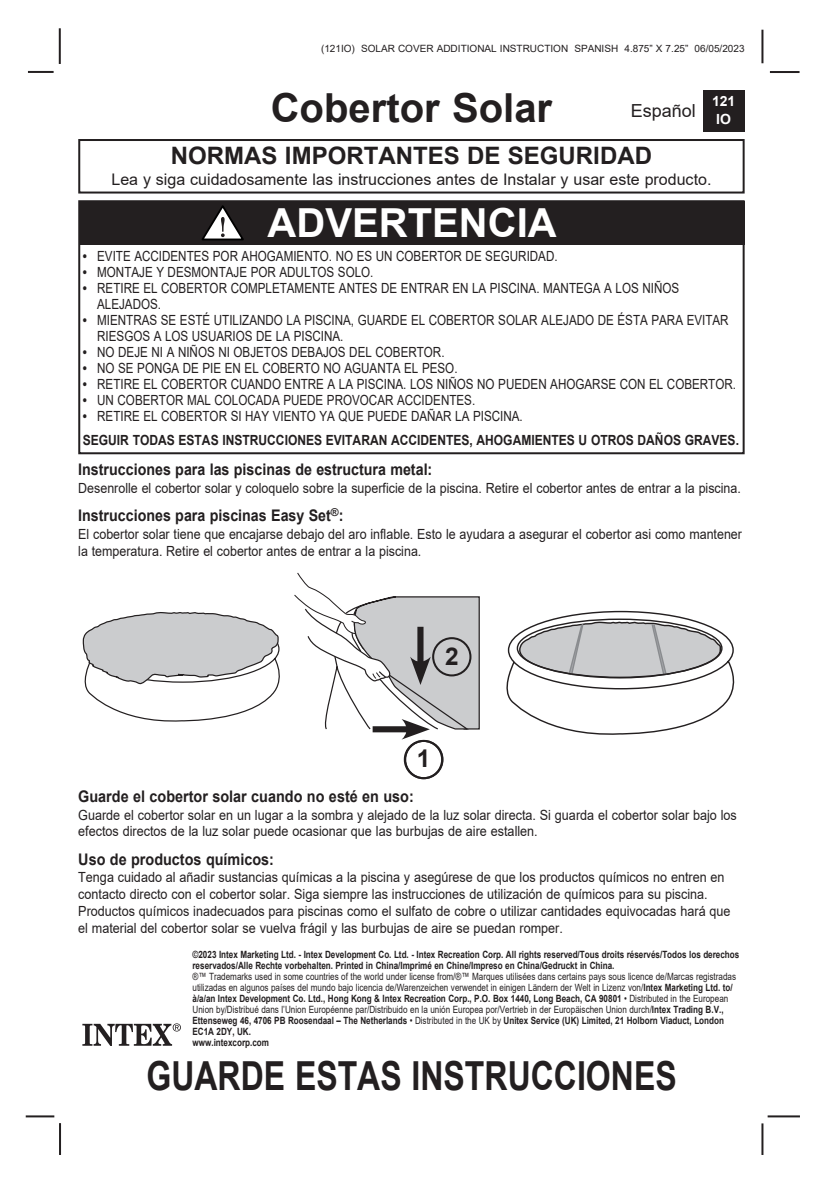
<style>
.page{position:relative;width:836px;height:1191px;background:#fff}
.page>*{position:absolute;margin:0;border:0;box-sizing:border-box;transform-origin:0 0}
.t1{font:700 40px "Arial";color:#231f20;scale:.8 1}
.t2{font:700 40px "Arial";color:#231f20}
.t3{font:700 40px "Arial";color:#fff}
.t4{font:700 24.4px "Arial";color:#231f20}
.t5{font:700 24px "Arial";color:#231f20}
.t6{font:18px "Arial";color:#231f20}
.t7{font:700 16px "Arial";color:#231f20;scale:.89 1}
.t8{font:16px "Arial";color:#231f20}
.t9{font:700 16px "Arial";color:#231f20;scale:.9 1}
.t10{font:14px/16.8px "Arial";color:#231f20;scale:.9 1}
.t11{font:14px/16px "Arial";color:#231f20;scale:.83 1}
.t12{font:14px/16.8px "Arial";color:#231f20;scale:.89 1}
.t13{font:700 14px/24px "Arial";color:#231f20;scale:.83 1}
.t14{font:700 14px/18px "Arial";color:#fff;text-align:center}
.t15{font:10px/11px "Arial";color:#231f20;scale:.81 1}
.t16{font:700 10px/11px "Arial";color:#231f20;scale:.81 1}
.t17{font:10px "Arial";color:#231f20}
.s1{font-weight:700}
.s2{font-weight:400}
</style>
<div class="page">
<hr style="left:767px;top:1115px;width:32px;height:2px;background:#231f20">
<hr style="left:769px;top:71px;width:30px;height:2px;background:#231f20">
<hr style="left:761px;top:30px;width:2px;height:33px;background:#231f20">
<hr style="left:761px;top:1123px;width:2px;height:32px;background:#231f20">
<hr style="left:28px;top:71px;width:26px;height:2px;background:#231f20">
<hr style="left:59px;top:28px;width:2px;height:36px;background:#231f20">
<hr style="left:59px;top:1123px;width:2px;height:32px;background:#231f20">
<hr style="left:26px;top:1115px;width:28px;height:2px;background:#231f20">
<div style="left:702px;top:90px;width:42px;height:41px;background:#231f20"></div>
<svg style="left:82px;top:1023px;width:99px;height:23px"></svg>
<div style="left:78px;top:139px;width:666px;height:54px;border:2px solid #231f20"></div>
<svg style="left:506px;top:610px;width:229px;height:125px"></svg>
<div style="left:404px;top:740px;width:39px;height:39px;border:2px solid #231f20;border-radius:50%"></div>
<svg style="left:294px;top:572px;width:186px;height:167px"></svg>
<div style="left:403px;top:740px;width:40px;height:39px;border:2px solid #231f20;border-radius:50%"></div>
<div style="left:432px;top:637px;width:39px;height:39px;border:2px solid #231f20;border-radius:50%"></div>
<svg style="left:82px;top:612px;width:198px;height:110px"></svg>
<div style="left:78px;top:200px;width:666px;height:254px;border:2px solid #231f20"></div>
<div style="left:79px;top:201px;width:665px;height:44px;background:#231f20"></div>
<svg style="left:201px;top:205px;width:43px;height:35px"></svg>
<p class="t17" style="left:321px;top:41px;width:425px">(121IO) SOLAR COVER ADDITIONAL INSTRUCTION SPANISH 4.875” X 7.25” 06/05/2023</p>
<h1 class="t2" style="left:270px;top:80px;width:283px">Cobertor Solar</h1>
<h3 class="t5" style="left:171px;top:138px;width:482px">NORMAS IMPORTANTES DE SEGURIDAD</h3>
<h3 class="t8" style="left:111px;top:168px;width:601px">Lea y siga cuidadosamente las instrucciones antes de Instalar y usar este producto.</h3>
<h3 class="t14" style="left:711px;top:92px;width:25px">121<br>IO</h3>
<h3 class="t6" style="left:630px;top:98px;width:67px">Español</h3>
<h1 class="t3" style="left:267px;top:195px;width:290px">ADVERTENCIA</h1>
<h3 class="t11" style="left:83px;top:248px;width:573px"><span class="s1">•</span> EVITE ACCIDENTES POR AHOGAMIENTO. NO ES UN COBERTOR DE SEGURIDAD.</h3>
<h3 class="t11" style="left:83px;top:264px;width:351px"><span class="s1">•</span> MONTAJE Y DESMONTAJE POR ADULTOS SOLO.</h3>
<h3 class="t11" style="left:97px;top:280px;width:702px;text-indent:-14px"><span class="s1">•</span> RETIRE EL COBERTOR COMPLETAMENTE ANTES DE ENTRAR EN LA PISCINA. MANTEGA A LOS NIÑOS<br>ALEJADOS.</h3>
<h3 class="t11" style="left:97px;top:312px;width:762px;text-indent:-14px"><span class="s1">•</span> MIENTRAS SE ESTÉ UTILIZANDO LA PISCINA, GUARDE EL COBERTOR SOLAR ALEJADO DE ÉSTA PARA EVITAR<br>RIESGOS A LOS USUARIOS DE LA PISCINA.</h3>
<h3 class="t11" style="left:83px;top:344px;width:437px"><span class="s1">•</span> NO DEJE NI A NIÑOS NI OBJETOS DEBAJOS DEL COBERTOR.</h3>
<h3 class="t11" style="left:83px;top:360px;width:453px"><span class="s1">•</span> NO SE PONGA DE PIE EN EL COBERTO NO AGUANTA EL PESO.</h3>
<h3 class="t11" style="left:83px;top:376px;width:788px"><span class="s1">•</span> RETIRE EL COBERTOR CUANDO ENTRE A LA PISCINA. LOS NIÑOS NO PUEDEN AHOGARSE CON EL COBERTOR.</h3>
<h3 class="t11" style="left:83px;top:392px;width:474px"><span class="s1">•</span> UN COBERTOR MAL COLOCADA PUEDE PROVOCAR ACCIDENTES.</h3>
<h3 class="t13" style="left:83px;top:405px;width:791px">• <span class="s2">RETIRE EL COBERTOR SI HAY VIENTO YA QUE PUEDE DAÑAR LA PISCINA.<br></span>SEGUIR TODAS ESTAS INSTRUCCIONES EVITARAN ACCIDENTES, AHOGAMIENTES U OTROS DAÑOS GRAVES.</h3>
<h3 class="t7" style="left:78px;top:458px;width:399px">Instrucciones para las piscinas de estructura metal:</h3>
<h3 class="t12" style="left:78px;top:479px;width:745px">Desenrolle el cobertor solar y coloquelo sobre la superficie de la piscina. Retire el cobertor antes de entrar a la piscina.</h3>
<h3 class="t7" style="left:78px;top:504px;width:299px">Instrucciones para piscinas Easy Set<sup>®</sup>:</h3>
<h3 class="t12" style="left:78px;top:525px;width:747px">El cobertor solar tiene que encajarse debajo del aro inflable. Esto le ayudara a asegurar el cobertor asi como mantener la temperatura. Retire el cobertor antes de entrar a la piscina.</h3>
<h2 class="t4" style="left:445px;top:639px;width:15px">2</h2>
<h2 class="t4" style="left:416px;top:741px;width:15px">1</h2>
<h3 class="t9" style="left:78px;top:785px;width:374px">Guarde el cobertor solar cuando no esté en uso:</h3>
<h3 class="t10" style="left:78px;top:806px;width:733px">Guarde el cobertor solar en un lugar a la sombra y alejado de la luz solar directa. Si guarda el cobertor solar bajo los efectos directos de la luz solar puede ocasionar que las burbujas de aire estallen.</h3>
<h3 class="t9" style="left:78px;top:848px;width:219px">Uso de productos químicos:</h3>
<p class="t10" style="left:78px;top:869px;width:726px">Tenga cuidado al añadir sustancias químicas a la piscina y asegúrese de que los productos químicos no entren en contacto directo con el cobertor solar. Siga siempre las instrucciones de utilización de químicos para su piscina.<br>Productos químicos inadecuados para piscinas como el sulfato de cobre o utilizar cantidades equivocadas hará que el material del cobertor solar se vuelva frágil y las burbujas de aire se puedan romper.</p>
<p class="t16" style="left:192px;top:949px;width:676px">©2023 Intex Marketing Ltd. - Intex Development Co. Ltd. - Intex Recreation Corp. All rights reserved/Tous droits réservés/Todos los derechos reservados/Alle Rechte vorbehalten. Printed in China/Imprimé en Chine/Impreso en China/Gedruckt in China.</p>
<p class="t15" style="left:192px;top:971px;width:672px">®™ Trademarks used in some countries of the world under license from/®™ Marques utilisées dans certains pays sous licence de/Marcas registradas utilizadas en algunos países del mundo bajo licencia de/Warenzeichen verwendet in einigen Ländern der Welt in Lizenz von/<span class="s1">Intex Marketing Ltd. to/ à/a/an Intex Development Co. Ltd., Hong Kong &amp; Intex Recreation Corp., P.O. Box 1440, Long Beach, CA 90801</span> • Distributed in the European Union by/Distribué dans l’Union Européenne par/Distribuido en la unión Europea por/Vertrieb in der Europäischen Union durch/<span class="s1">Intex Trading B.V., Ettenseweg 46, 4706 PB Roosendaal – The Netherlands</span> • Distributed in the UK by <span class="s1">Unitex Service (UK) Limited, 21 Holborn Viaduct, London EC1A 2DY, UK.<br>www.intexcorp.com</span></p>
<h1 class="t1" style="left:146px;top:1047px;width:664px">GUARDE ESTAS INSTRUCCIONES</h1>
</div>
